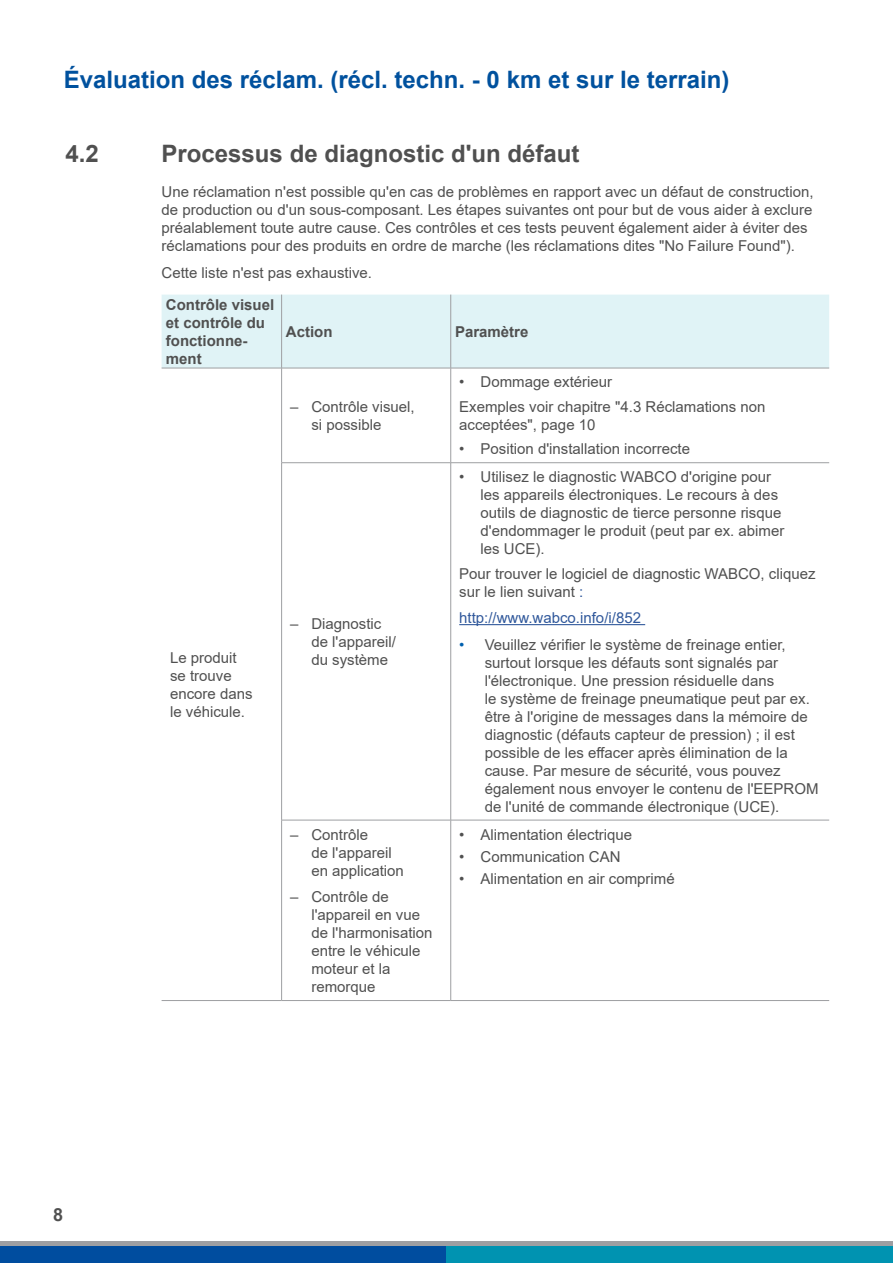
<style>
.page{position:relative;width:893px;height:1263px;background:#fff}
.page>*{position:absolute;margin:0;border:0;box-sizing:border-box;transform-origin:0 0}
.t1{font:700 24px "Arial";color:#00519e}
.t2{font:700 24px "Arial";color:#505050}
.t3{font:700 18px "Arial";color:#505050}
.t4{font:15px/18px "Arial";color:#505050}
.t5{font:700 15px/18px "Arial";color:#505050}
.t6{font:15px "Arial";color:#30589b}
.s1{color:#30589b}
.s2{color:#0060ae}
</style>
<div class="page">
<div style="left:0;top:1246px;width:446px;height:17px;background:#004d9f"></div>
<div style="left:446px;top:1246px;width:447px;height:17px;background:#0093b1"></div>
<hr style="left:0;top:1242px;width:893px;height:4px;background:#9e9fa2">
<div style="left:162px;top:295px;width:667px;height:73px;background:#e0f3f6"></div>
<svg style="left:282px;top:463px;width:547px;height:537px"></svg>
<hr style="left:162px;top:368px;width:120px;height:1px;background:#9e9fa2">
<hr style="left:282px;top:368px;width:169px;height:1px;background:#9e9fa2">
<hr style="left:451px;top:368px;width:378px;height:1px;background:#9e9fa2">
<hr style="left:281px;top:462px;width:170px;height:1px;background:#9e9fa2">
<hr style="left:451px;top:462px;width:378px;height:1px;background:#9e9fa2">
<hr style="left:281px;top:820px;width:170px;height:1px;background:#9e9fa2">
<hr style="left:451px;top:820px;width:378px;height:1px;background:#9e9fa2">
<hr style="left:162px;top:1000px;width:120px;height:1px;background:#9e9fa2">
<hr style="left:282px;top:1000px;width:169px;height:1px;background:#9e9fa2">
<hr style="left:451px;top:1000px;width:378px;height:1px;background:#9e9fa2">
<hr style="left:281px;top:295px;width:1px;height:73px;background:#9e9fa2">
<hr style="left:450px;top:295px;width:1px;height:73px;background:#9e9fa2">
<hr style="left:281px;top:368px;width:1px;height:94px;background:#9e9fa2">
<hr style="left:450px;top:368px;width:1px;height:94px;background:#9e9fa2">
<hr style="left:281px;top:463px;width:1px;height:357px;background:#9e9fa2">
<hr style="left:450px;top:463px;width:1px;height:357px;background:#9e9fa2">
<hr style="left:281px;top:820px;width:1px;height:180px;background:#9e9fa2">
<hr style="left:450px;top:820px;width:1px;height:180px;background:#9e9fa2">
<hr style="left:459px;top:624px;width:186px;height:1px;background:#30589b">
<h1 class="t1" style="left:64px;top:63px;width:667px">Évaluation des réclam. (récl. techn. - 0 km et sur le terrain)</h1>
<h1 class="t2" style="left:162px;top:137px;width:419px">Processus de diagnostic d'un défaut</h1>
<p class="t4" style="left:162px;top:183px;width:653px">Une réclamation n'est possible qu'en cas de problèmes en rapport avec un défaut de construction, de production ou d'un sous-composant. Les étapes suivantes ont pour but de vous aider à exclure préalablement toute autre cause. Ces contrôles et ces tests peuvent également aider à éviter des réclamations pour des produits en ordre de marche (les réclamations dites "No Failure Found").</p>
<p class="t4" style="left:162px;top:263px;width:212px">Cette liste n'est pas exhaustive.</p>
<p class="t5" style="left:166px;top:296px;width:110px">Contrôle visuel et contrôle du fonctionne&shy;ment</p>
<p class="t5" style="left:286px;top:323px;width:48px">Action</p>
<p class="t5" style="left:455px;top:323px;width:75px">Paramètre</p>
<p class="t3" style="left:53px;top:1202px;width:12px">8</p>
<p class="t4" style="left:170px;top:648px;width:84px">Le produit se trouve encore dans le véhicule.</p>
<p class="t4" style="left:311px;top:397px;width:105px;text-indent:-21px">– Contrôle visuel, si possible</p>
<p class="t4" style="left:311px;top:614px;width:86px;text-indent:-21px">– Diagnostic de l'appareil/ du système</p>
<p class="t4" style="left:311px;top:825px;width:94px;text-indent:-21px">– Contrôle<br>de l'appareil en application</p>
<p class="t4" style="left:311px;top:888px;width:123px;text-indent:-21px">– Contrôle de l'appareil en vue de l'harmonisation entre le véhicule moteur et la remorque</p>
<p class="t4" style="left:459px;top:370px;width:308px;line-height:24.3px">• Dommage extérieur<br>Exemples voir chapitre "4.3 Réclamations non</p>
<p class="t4" style="left:459px;top:415px;width:138px">acceptées", page 10</p>
<p class="t4" style="left:459px;top:440px;width:232px">• Position d'installation incorrecte</p>
<p class="t4" style="left:480px;top:468px;width:305px;text-indent:-21px">• Utilisez le diagnostic WABCO d'origine pour les appareils électroniques. Le recours à des outils de diagnostic de tierce personne risque d'endommager le produit (peut par ex. abimer les UCE).</p>
<p class="t4" style="left:459px;top:564px;width:358px">Pour trouver le logiciel de diagnostic WABCO, cliquez sur le lien suivant <span class="s1">:</span></p>
<p class="t6" style="left:459px;top:607px;width:183px">http://www.wabco.info/i/852</p>
<p class="t4" style="left:485px;top:635px;width:335px;text-indent:-26px"><span class="s2">•</span> Veuillez vérifier le système de freinage entier, surtout lorsque les défauts sont signalés par l'électronique. Une pression résiduelle dans<br>le système de freinage pneumatique peut par ex. être à l'origine de messages dans la mémoire de diagnostic (défauts capteur de pression) ; il est possible de les effacer après élimination de la cause. Par mesure de sécurité, vous pouvez également nous envoyer le contenu de l'EEPROM de l'unité de commande électronique (UCE).</p>
<p class="t4" style="left:459px;top:825px;width:174px">• Alimentation électrique</p>
<p class="t4" style="left:459px;top:847px;width:163px">• Communication CAN</p>
<p class="t4" style="left:459px;top:870px;width:217px">• Alimentation en air comprimé</p>
</div>
